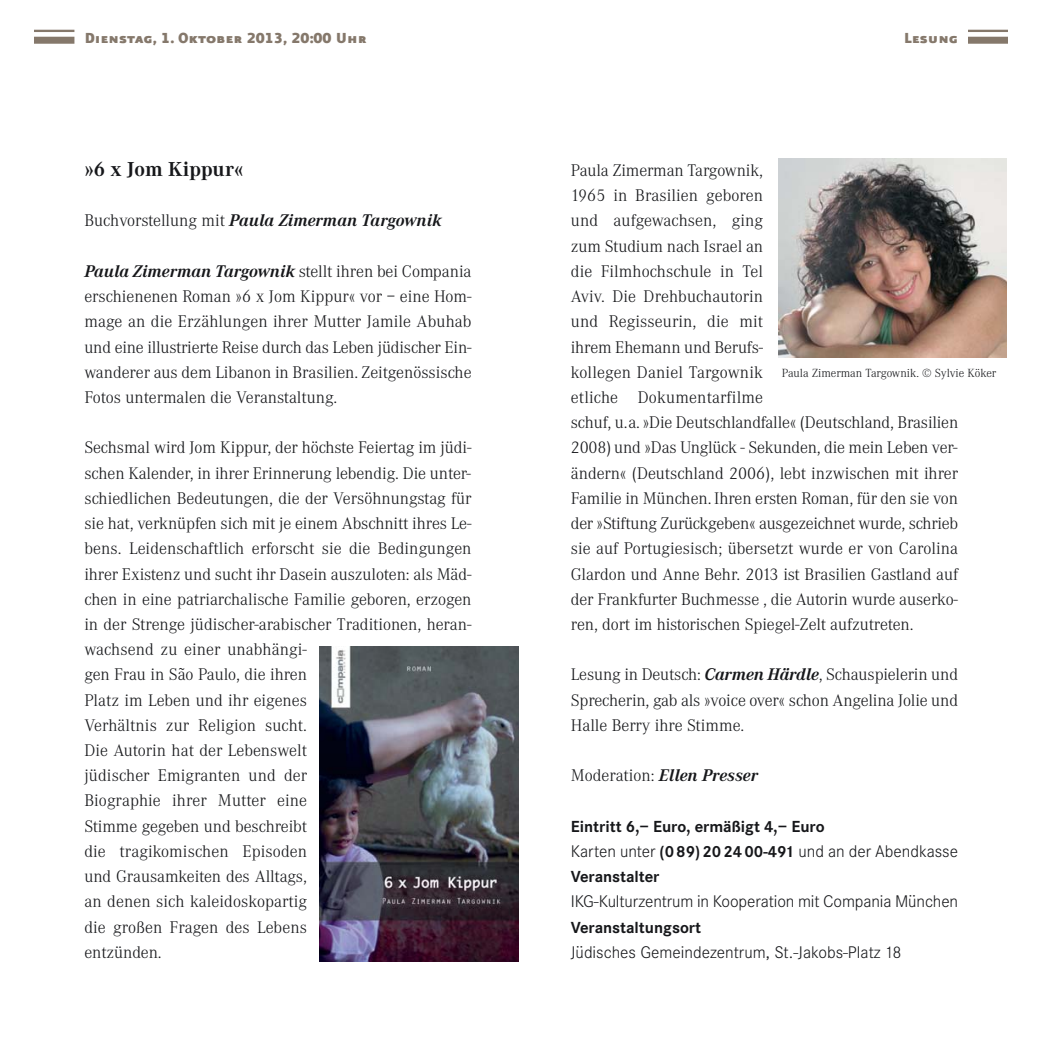
<style>
.page{position:relative;width:1042px;height:1042px;background:#fff}
.page>*{position:absolute;margin:0;border:0;box-sizing:border-box;transform-origin:0 0}
.t1{font:700 21px "Corporate A";color:#16171a}
.t2{font:300 17.5px/25.2px "Corporate A";letter-spacing:-.005em;color:#16171a}
.t3{font:300 17.5px "Corporate S";color:#16171a}
.t4{font:italic 700 17.5px "Corporate A";color:#16171a}
.t5{font:17.5px "Eureka Sans Black Caps";color:#85786b}
.t6{font:700 16.62px "Corporate S";color:#16171a}
.t7{font:300 12.25px "Corporate A";color:#16171a}
.s1{font-weight:300;font-style:normal}
.s2{font-weight:700;font-style:italic}
.s3{font-weight:700;font-size:16.62px}
</style>
<div class="page">
<hr style="left:967px;top:30px;width:40px;height:2px;background:#85786b">
<div style="left:967px;top:37px;width:40px;height:7px;background:#85786b"></div>
<img style="left:778px;top:159px;width:228px;height:198px">
<hr style="left:35px;top:30px;width:39px;height:2px;background:#85786b">
<div style="left:35px;top:37px;width:39px;height:7px;background:#85786b"></div>
<img style="left:319px;top:646px;width:199px;height:315px">
<p class="t5" style="left:84px;top:27px;width:284px">Dienstag, 1. Oktober 2013, 20:00 Uhr</p>
<p class="t1" style="left:84px;top:161px;width:161px">»6 x Jom Kippur«</p>
<p class="t4" style="left:84px;top:214px;width:359px"><span class="s1">Buchvorstellung mit</span> Paula Zimerman Targownik</p>
<p class="t2" style="left:84px;top:260px;width:389px;text-align:justify"><span class="s2">Paula Zimerman Targownik</span> stellt ihren bei Compania erschienenen Roman »6 x Jom Kippur« vor – eine Hom&shy;mage an die Erzählungen ihrer Mutter Jamile Abuhab und eine illustrierte Reise durch das Leben jüdischer Ein&shy;wanderer aus dem Libanon in Brasilien. Zeitgenössische Fotos untermalen die Veranstaltung.</p>
<p class="t2" style="left:84px;top:437px;width:388px">Sechsmal wird Jom Kippur, der höchste Feiertag im jüdi&shy;schen Kalender, in ihrer Erinnerung lebendig. Die unter&shy;schiedlichen Bedeutungen, die der Versöhnungstag für sie hat, verknüpfen sich mit je einem Abschnitt ihres Le&shy;bens. Leidenschaftlich erforscht sie die Bedingungen ihrer Existenz und sucht ihr Dasein auszuloten: als Mäd&shy;chen in eine patriarchalische Familie geboren, erzogen in der Strenge jüdischer-arabischer Traditionen, heran&shy;wachsend zu einer unabhängi-<br>gen Frau in São Paulo, die ihren<br>Platz im Le ben und ihr eigenes<br>Verhältnis zur Religion sucht.<br>Die Autorin hat der Lebenswelt<br>jüdischer Emigranten und der<br>Biographie ihrer Mutter eine<br>Stimme gegeben und beschreibt<br>die tragikomischen Episoden<br>und Grau sam keiten des Alltags,<br>an denen sich kaleidoskopartig<br>die großen Fragen des Lebens<br>entzünden.</p>
<p class="t5" style="left:903px;top:27px;width:56px">Lesung</p>
<p class="t2" style="left:570px;top:160px;width:389px">Paula Zimerman Targownik,<br>1965 in Brasilien geboren<br>und aufgewachsen, ging<br>zum Studium nach Israel an<br>die Filmhochschule in Tel<br>Aviv. Die Drehbuchautorin<br>und Regisseurin, die mit<br>ihrem Ehemann und Berufs-<br>kollegen Daniel Targownik<br>etliche Dokumentarfilme<br>sch uf, u.a. »Die Deutschlandfalle« (Deutschland, Brasilien 2008) und »Das Unglück - Sekunden, die mein Leben ver&shy;ändern« (Deutschland 2006), lebt inzwischen mit ihrer Familie in München. Ihren ersten Roman, für den sie von der »Stiftung Zurückgeben« ausgezeichnet wurde, schrieb sie auf Portugiesisch; übersetzt wurde er von Carolina Glardon und Anne Behr. 2013 ist Brasilien Gastland auf der Frankfurter Buchmesse , die Autorin wurde auserko&shy;ren, dort im historischen Spiegel-Zelt aufzutreten.</p>
<p class="t2" style="left:570px;top:664px;width:388px;text-align:justify">Lesung in Deutsch: <span class="s2">Carmen Härdle</span>, Schauspielerin und Sprecherin, gab als »voice over« schon Angelina Jolie und Halle Berry ihre Stimme.</p>
<p class="t4" style="left:570px;top:769px;width:188px"><span class="s1">Moderation:</span> Ellen Presser</p>
<p class="t6" style="left:570px;top:820px;width:255px">Eintritt 6,– Euro, ermäßigt 4,– Euro</p>
<p class="t3" style="left:570px;top:845px;width:388px">Karten unter <span class="s3">(0 89) 20 24 00-491</span> und an der Abendkasse</p>
<p class="t6" style="left:570px;top:871px;width:90px">Veranstalter</p>
<p class="t3" style="left:570px;top:895px;width:388px">IKG-Kulturzentrum in Kooperation mit Compania München</p>
<p class="t6" style="left:570px;top:921px;width:132px">Veranstaltungsort</p>
<p class="t3" style="left:570px;top:946px;width:332px">Jüdisches Gemeindezentrum, St.-Jakobs-Platz 18</p>
<p class="t7" style="left:781px;top:369px;width:216px">Paula Zimerman Targownik. © Sylvie Köker</p>
</div>
